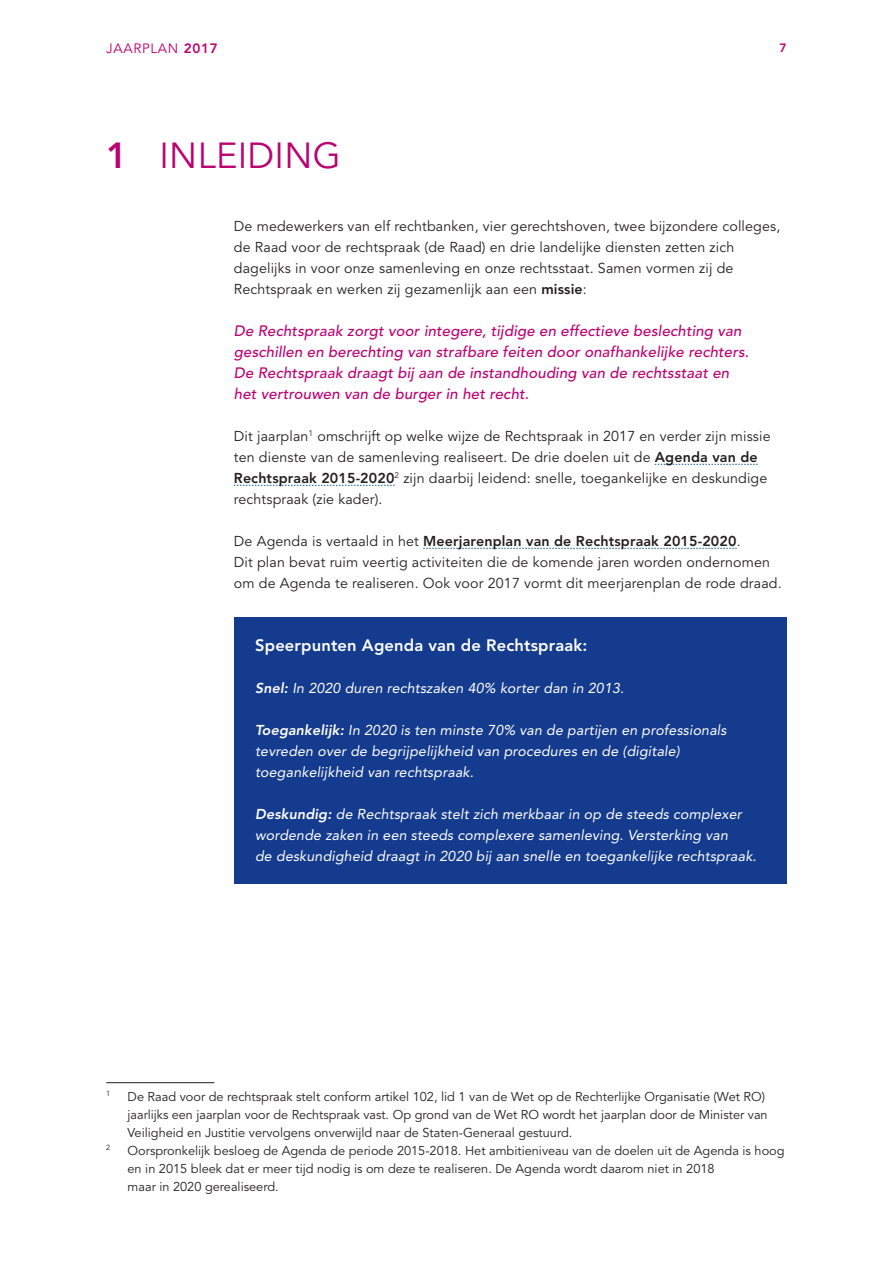
<style>
.page{position:relative;width:893px;height:1263px;background:#fff}
.page>*{position:absolute;margin:0;border:0;box-sizing:border-box;transform-origin:0 0}
.t1{font:36px "Avenir";letter-spacing:.01em;color:#bc0171}
.t2{font:800 16.5px "Avenir";letter-spacing:.01em;color:#fff}
.kop_D{font:italic 500 15px/21px "Avenir";letter-spacing:.01em;color:#bc0171}
.looptekst{font:14.25px/21px "Avenir";letter-spacing:.01em;color:#231f20}
.t3{font:italic 14.25px/21px "Avenir";letter-spacing:.01em;color:#fff}
.t4{font:13.5px "Avenir";letter-spacing:.05em;color:#bc0171}
.voetnoot{font:12.75px/18px "Avenir";color:#231f20}
.t5{font:800 12px "Avenir";color:#bc0171}
.voetnoot-2{font:7.35px "Avenir";color:#231f20}
.s1{font-weight:800}
</style>
<div class="page">
<svg style="left:655px;top:464px;width:103px;height:1px"></svg>
<svg style="left:234px;top:485px;width:161px;height:1px"></svg>
<svg style="left:423px;top:548px;width:314px;height:1px"></svg>
<hr style="left:106px;top:1082px;width:108px;height:1px;background:#231f20">
<div style="left:234px;top:617px;width:553px;height:266px;background:#143b8d"></div>
<p class="t4" style="left:106px;top:40px;width:113px">JAARPLAN <span class="s1">2017</span></p>
<p class="t5" style="left:780px;top:40px;width:9px">7</p>
<h2 class="t1" style="left:106px;top:135px;width:236px"><span class="s1">1</span> INLEIDING</h2>
<p class="looptekst" style="left:234px;top:216px;width:548px">De medewerkers van elf rechtbanken, vier gerechtshoven, twee bijzondere colleges, de Raad voor de rechtspraak (de Raad) en drie landelijke diensten zetten zich dagelijks in voor onze samenleving en onze rechtsstaat. Samen vormen zij de Rechtspraak en werken zij gezamenlijk aan een <span class="s1">missie</span>:</p>
<p class="kop_D" style="left:234px;top:321px;width:517px">De Rechtspraak zorgt voor integere, tijdige en effectieve beslechting van geschillen en berechting van strafbare feiten door onafhankelijke rechters.<br>De Rechtspraak draagt bij aan de instandhouding van de rechtsstaat en het vertrouwen van de burger in het recht.</p>
<p class="looptekst" style="left:234px;top:426px;width:538px">Dit jaarplan<sup>1</sup> omschrijft op welke wijze de Rechtspraak in 2017 en verder zijn missie ten dienste van de samenleving realiseert. De drie doelen uit de <span class="s1">Agenda van de Rechtspraak 2015-2020</span><sup>2</sup> zijn daarbij leidend: snelle, toegankelijke en deskundige rechtspraak (zie kader).</p>
<p class="looptekst" style="left:234px;top:531px;width:549px">De Agenda is vertaald in het <span class="s1">Meerjarenplan van de Rechtspraak 2015-2020</span>.<br>Dit plan bevat ruim veertig activiteiten die de komende jaren worden ondernomen om de Agenda te realiseren. Ook voor 2017 vormt dit meerjarenplan de rode draad.</p>
<p class="t2" style="left:255px;top:636px;width:334px">Speerpunten Agenda van de Rechtspraak:</p>
<p class="t3" style="left:255px;top:678px;width:370px"><span class="s1">Snel:</span> In 2020 duren rechtszaken 40% korter dan in 2013.</p>
<p class="t3" style="left:255px;top:720px;width:473px"><span class="s1">Toegankelijk:</span> In 2020 is ten minste 70% van de partijen en professionals tevreden over de begrijpelijkheid van procedures en de (digitale) toegankelijkheid van rechtspraak.</p>
<p class="t3" style="left:255px;top:804px;width:503px"><span class="s1">Deskundig:</span> de Rechtspraak stelt zich merkbaar in op de steeds complexer wordende zaken in een steeds complexere samenleving. Versterking van<br>de deskundigheid draagt in 2020 bij aan snelle en toegankelijke rechtspraak.</p>
<p class="voetnoot-2" style="left:106px;top:1090px;width:6px">1</p>
<p class="voetnoot" style="left:128px;top:1088px;width:642px">De Raad voor de rechtspraak stelt conform artikel 102, lid 1 van de Wet op de Rechterlijke Organisatie (Wet RO) jaarlijks een jaarplan voor de Rechtspraak vast. Op grond van de Wet RO wordt het jaarplan door de Minister van<br>Veiligheid en Justitie vervolgens onverwijld naar de Staten-Generaal gestuurd.</p>
<p class="voetnoot-2" style="left:106px;top:1144px;width:6px">2</p>
<p class="voetnoot" style="left:128px;top:1142px;width:658px">Oorspronkelijk besloeg de Agenda de periode 2015-2018. Het ambitieniveau van de doelen uit de Agenda is hoog en in 2015 bleek dat er meer tijd nodig is om deze te realiseren. De Agenda wordt daarom niet in 2018<br>maar in 2020 gerealiseerd.</p>
</div>
